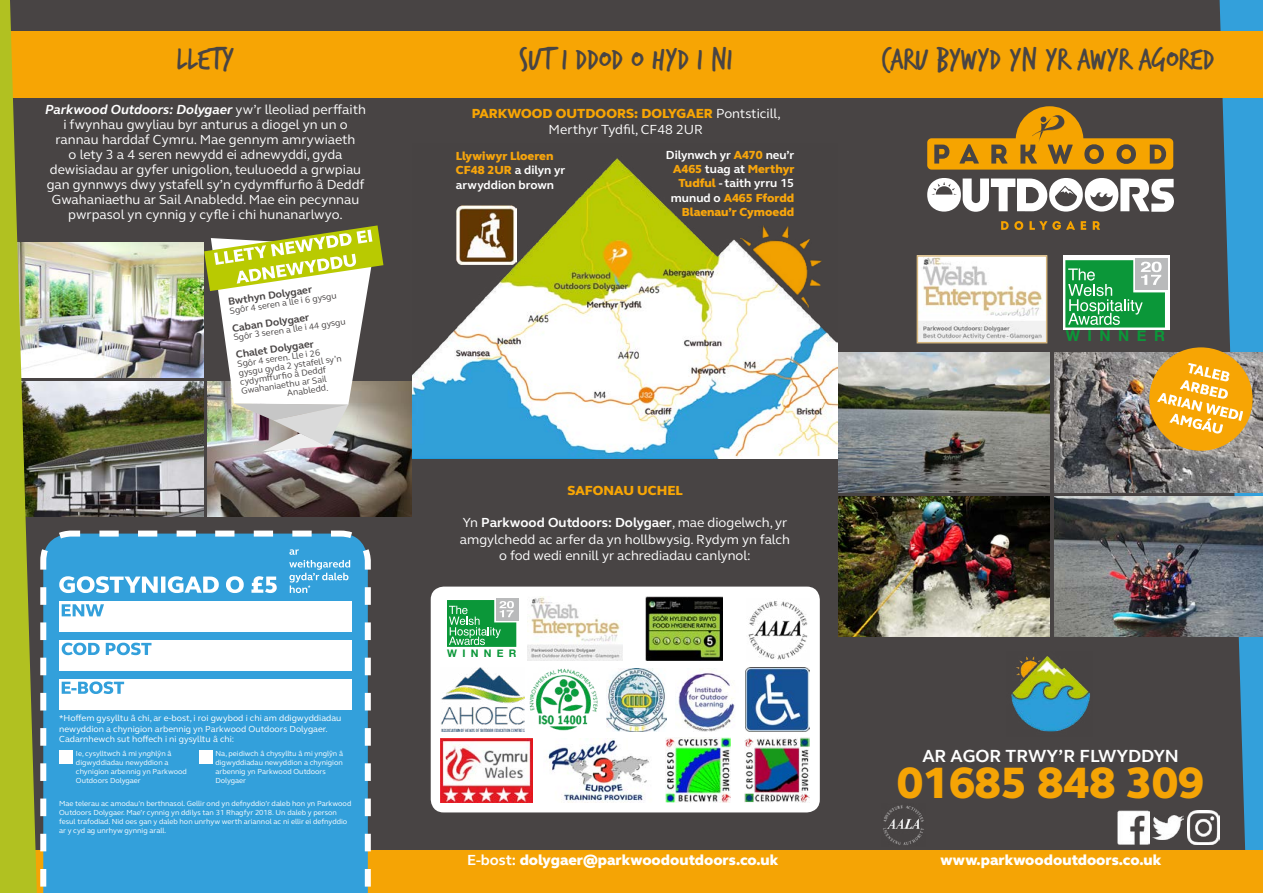
<style>
.page{position:relative;width:1263px;height:893px;background:#484444}
.page>*{position:absolute;margin:0;border:0;box-sizing:border-box;transform-origin:0 0}
.t1{font:800 45px "FS Elliot";color:#f5a405}
.t2{font:33px "Trash Hand";color:#484444}
.t3{font:700 18px "FS Elliot";color:#fff}
.t4{font:800 15px "FS Elliot";color:#fff}
.t5{font:700 15px "Helvetica Neue";letter-spacing:.5em;color:#0b9739}
.t6{font:13.5px/15px "FS Elliot";color:#fff;text-align:center}
.t7{font:800 13.5px "FS Elliot";color:#f7a504}
.t8{font:800 12px/14.4px "FS Elliot";color:#f7a50c}
.t9{font:700 10.5px "FS Elliot";color:#484444}
.t10{font:700 10.5px "Helvetica Neue";letter-spacing:.5em;color:#0b9739}
.t11{font:9px/10.8px "FS Elliot";color:#fff}
.t12{font:9px "FS Elliot";color:#484444}
.t13{font:7.5px/9px "FS Elliot";color:#fff}
.s1{font-weight:700;font-style:italic}
.s2{font-weight:800;color:#f7a504}
.s3{font-weight:700;color:#fff}
.s4{font-weight:700}
</style>
<div class="page">
<div style="left:0;top:31px;width:1263px;height:67px;background:#f7a504"></div>
<div style="left:0;top:850px;width:1263px;height:43px;background:#f5a405"></div>
<img style="left:412px;top:158px;width:425px;height:301px">
<div style="left:431px;top:586px;width:389px;height:226px;background:#fff;border-radius:13px"></div>
<img style="left:748px;top:601px;width:60px;height:59px">
<img style="left:883px;top:805px;width:41px;height:40px">
<img style="left:441px;top:667px;width:83px;height:64px">
<img style="left:529px;top:668px;width:69px;height:63px">
<img style="left:746px;top:667px;width:63px;height:64px">
<img style="left:441px;top:738px;width:91px;height:64px">
<img style="left:548px;top:738px;width:101px;height:64px">
<img style="left:744px;top:737px;width:65px;height:65px">
<img style="left:665px;top:737px;width:65px;height:65px">
<img style="left:606px;top:668px;width:61px;height:63px">
<img style="left:677px;top:673px;width:58px;height:58px">
<svg style="left:496px;top:598px;width:23px;height:49px"></svg>
<div style="left:496px;top:599px;width:22px;height:22px;background:#b9babb"></div>
<svg style="left:447px;top:600px;width:69px;height:47px;background:#47ac69"></svg>
<img style="left:528px;top:597px;width:94px;height:64px">
<img style="left:456px;top:205px;width:61px;height:59px">
<div style="left:46px;top:530px;width:325px;height:363px;background:#33a0db"></div>
<div style="left:59px;top:601px;width:293px;height:31px;background:#fff"></div>
<div style="left:59px;top:640px;width:293px;height:31px;background:#fff"></div>
<div style="left:59px;top:678px;width:293px;height:31px;background:#fff"></div>
<svg style="left:62px;top:681px;width:62px;height:13px"></svg>
<div style="left:59px;top:751px;width:13px;height:13px;background:#fff"></div>
<div style="left:199px;top:751px;width:13px;height:13px;background:#fff"></div>
<img style="left:838px;top:497px;width:89px;height:140px">
<img style="left:838px;top:352px;width:89px;height:140px">
<img style="left:46px;top:381px;width:158px;height:135px">
<img style="left:46px;top:242px;width:158px;height:135px">
<img style="left:207px;top:381px;width:204px;height:135px">
<img style="left:919px;top:258px;width:8px;height:82px">
<div style="left:916px;top:255px;width:131px;height:88px;border:2px solid #d5b67e"></div>
<img style="left:646px;top:597px;width:77px;height:64px">
<svg style="left:0;top:0;width:46px;height:893px"></svg>
<img style="left:736px;top:225px;width:87px;height:83px">
<div style="left:683px;top:601px;width:9px;height:8px;background:#020304"></div>
<img style="left:927px;top:0;width:336px;height:850px">
<svg style="left:204px;top:225px;width:179px;height:226px"></svg>
<svg style="left:289px;top:549px;width:61px;height:44px;background:#54afe0"></svg>
<svg style="left:59px;top:576px;width:218px;height:17px;background:#97ceec"></svg>
<svg style="left:62px;top:604px;width:42px;height:12px"></svg>
<svg style="left:62px;top:643px;width:89px;height:12px"></svg>
<h2 class="t2" style="left:177px;top:43px;width:59px">LLETY</h2>
<p class="t6" style="left:45px;top:101px;width:322px"><span class="s1">Parkwood Outdoors: Dolygaer</span> yw’r lleoliad perffaith i fwynhau gwyliau byr anturus a diogel yn un o rannau harddaf Cymru. Mae gennym amrywiaeth<br>o lety 3 a 4 seren newydd ei adnewyddi, gyda dewisiadau ar gyfer unigolion, teuluoedd a grwpiau gan gynnwys dwy ystafell sy’n cydymffurfio â Deddf Gwahaniaethu ar Sail Anabledd. Mae ein pecynnau pwrpasol yn cynnig y cyfle i chi hunanarlwyo.</p>
<p class="t9" style="left:227px;top:294px;width:86px;rotate:-8deg">Bwthyn Dolygaer</p>
<p class="t12" style="left:229px;top:304px;width:109px;rotate:-8deg">Sgôr 4 seren a lle i 6 gysgu</p>
<p class="t9" style="left:231px;top:321px;width:79px;rotate:-8deg">Caban Dolygaer</p>
<p class="t12" style="left:233px;top:331px;width:115px;rotate:-8deg">Sgôr 3 seren a lle i 44 gysgu</p>
<p class="t9" style="left:235px;top:348px;width:80px;rotate:-8deg">Chalet Dolygaer</p>
<p class="t12" style="left:237px;top:358px;width:85px;rotate:-8deg">Sgôr 4 seren. Lle i 26</p>
<p class="t12" style="left:238px;top:367px;width:105px;rotate:-8deg">gysgu gyda 2 ystafell sy’n</p>
<p class="t12" style="left:239px;top:376px;width:88px;rotate:-8deg">cydymff urfi o â Deddf</p>
<p class="t12" style="left:240px;top:385px;width:88px;rotate:-8deg">Gwahaniaethu ar Sail</p>
<p class="t12" style="left:286px;top:387px;width:43px;rotate:-8deg">Anabledd.</p>
<p class="t11" style="left:59px;top:712px;width:284px">*Hoffem gysylltu â chi, ar e-bost, i roi gwybod i chi am ddigwyddiadau newyddion a chynigion arbennig yn Parkwood Outdoors Dolygaer.<br>Cadarnhewch sut hoffech i ni gysylltu â chi:</p>
<p class="t13" style="left:76px;top:749px;width:112px">Ie, cysylltwch â mi ynghlŷn â digwyddiadau newyddion a chynigion arbennig yn Parkwood<br>Outdoors Dolygaer</p>
<p class="t13" style="left:215px;top:749px;width:129px">Na, peidiwch â chysylltu â mi ynglŷn â digwyddiadau newyddion a chynigion arbennig yn Parkwood Outdoors<br>Dolygaer</p>
<p class="t13" style="left:59px;top:799px;width:294px">Mae telerau ac amodau’n berthnasol. Gellir ond yn defnyddio’r daleb hon yn Parkwood Outdoors Dolygaer. Mae’r cynnig yn ddilys tan 31 Rhagfyr 2018. Un daleb y person fesul trafodiad. Nid oes gan y daleb hon unrhyw werth ariannol ac ni ellir ei defnyddio ar y cyd ag unrhyw gynnig arall.</p>
<h2 class="t2" style="left:519px;top:43px;width:215px">Sut i ddod o hyd i ni</h2>
<p class="t6" style="left:472px;top:105px;width:311px;line-height:16.2px"><span class="s2">PARKWOOD OUTDOORS: DOLYGAER</span> Pontsticill,<br>Merthyr Tydfil, CF48 2UR</p>
<p class="t8" style="left:456px;top:148px;width:111px">Llywiwyr Lloeren<br>CF48 2UR <span class="s3">a dilyn yr arwyddion brown</span></p>
<p class="t8" style="left:666px;top:147px;width:130px;text-align:right"><span class="s3">Dilynwch yr</span> A470 <span class="s3">neu’r<br></span>A465 <span class="s3">tuag at</span> Merthyr<br>Tudful <span class="s3">- taith yrru 15 munud o</span> A465 Ffordd<br>Blaenau’r Cymoedd</p>
<p class="t7" style="left:567px;top:481px;width:117px">SAFONAU UCHEL</p>
<p class="t6" style="left:460px;top:514px;width:332px;line-height:16.2px">Yn <span class="s4">Parkwood Outdoors: Dolygaer</span>, mae diogelwch, yr amgylchedd ac arfer da yn hollbwysig. Rydym yn falch o fod wedi ennill yr achrediadau canlynol:</p>
<p class="t10" style="left:447px;top:646px;width:71px">WINNER</p>
<h2 class="t2" style="left:882px;top:43px;width:334px">Caru Bywyd yn yr Awyr Agored</h2>
<p class="t5" style="left:1065px;top:327px;width:101px">WINNER</p>
<h3 class="t3" style="left:922px;top:743px;width:258px">AR AGOR TRWY’R FLWYDDYN</h3>
<h1 class="t1" style="left:897px;top:752px;width:308px">01685 848 309</h1>
<p class="t4" style="left:467px;top:850px;width:312px"><span class="s4">E-bost:</span> dolygaer@parkwoodoutdoors.co.uk</p>
<p class="t4" style="left:940px;top:850px;width:222px">www.parkwoodoutdoors.co.uk</p>
</div>
